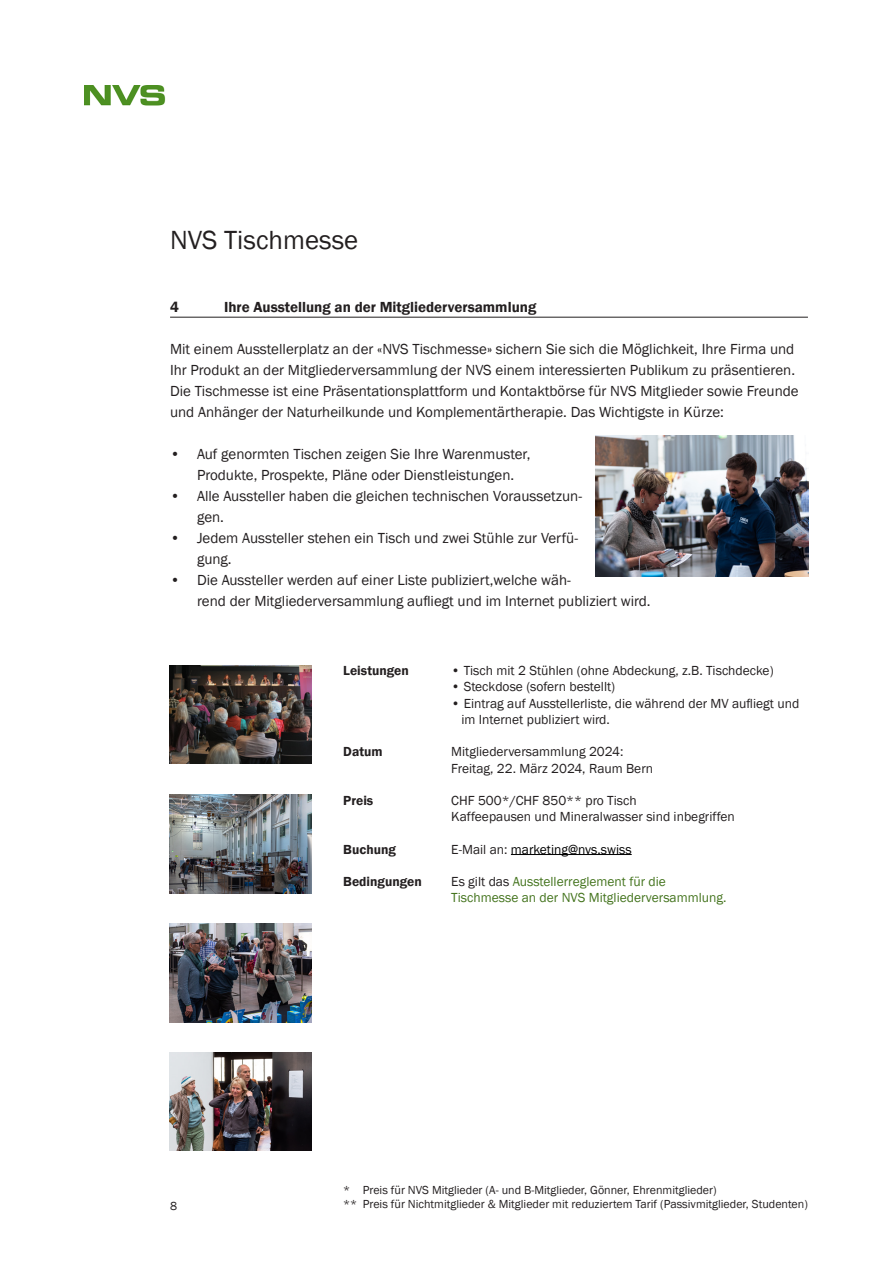
<style>
.page{position:relative;width:893px;height:1263px;background:#fff}
.page>*{position:absolute;margin:0;border:0;box-sizing:border-box;transform-origin:0 0}
.t1{font:27px "Franklin Gothic";color:#231f20}
.t2{font:15px/21px "Franklin Gothic";color:#231f20}
.t3{font:600 15px "Franklin Gothic";color:#231f20}
.t4{font:13.5px/16.2px "Franklin Gothic";color:#231f20}
.t5{font:13.5px/16.2px "Franklin Gothic";color:#44741e}
.t6{font:600 13.5px "Franklin Gothic";color:#231f20}
.t7{font:13.5px "Franklin Gothic";color:#000}
.t8{font:12px "Franklin Gothic";color:#231f20}
.s1{font-weight:600}
.s2{color:#231f20}
</style>
<div class="page">
<img style="left:84px;top:85px;width:82px;height:20px">
<hr style="left:170px;top:317px;width:638px;height:1px;background:#231f20">
<img style="left:596px;top:435px;width:212px;height:142px">
<hr style="left:511px;top:854px;width:57px;height:1px;background:#000">
<hr style="left:568px;top:854px;width:64px;height:1px;background:#000">
<img style="left:169px;top:666px;width:142px;height:98px">
<img style="left:169px;top:795px;width:142px;height:98px">
<img style="left:169px;top:924px;width:142px;height:98px">
<img style="left:169px;top:1053px;width:142px;height:98px">
<p class="t1" style="left:170px;top:223px;width:190px">NVS Tischmesse</p>
<p class="t3" style="left:170px;top:297px;width:10px">4</p>
<p class="t3" style="left:224px;top:297px;width:314px">Ihre Ausstellung an der Mitgliederversammlung</p>
<p class="t2" style="left:170px;top:338px;width:630px">Mit einem Ausstellerplatz an der «NVS Tischmesse» sichern Sie sich die Möglichkeit, Ihre Firma und Ihr Produkt an der Mitgliederversammlung der NVS einem interessierten Publikum zu präsentieren.<br>Die Tischmesse ist eine Präsentationsplattform und Kontaktbörse für NVS Mitglieder sowie Freunde und Anhänger der Naturheilkunde und Komplementärtherapie. Das Wichtigste in Kürze:</p>
<p class="t2" style="left:197px;top:443px;width:335px;text-indent:-27px">• Auf genormten Tischen zeigen Sie Ihre Warenmuster,<br>Produkte, Prospekte, Pläne oder Dienstleistungen.</p>
<p class="t2" style="left:170px;top:485px;width:414px">• Alle Aussteller haben die gleichen technischen Voraussetzun-</p>
<p class="t2" style="left:197px;top:506px;width:29px">gen.</p>
<p class="t2" style="left:170px;top:527px;width:410px">• Jedem Aussteller stehen ein Tisch und zwei Stühle zur Verfü-</p>
<p class="t2" style="left:197px;top:548px;width:36px">gung.</p>
<p class="t2" style="left:170px;top:569px;width:402px">• Die Aussteller werden auf einer Liste publiziert,welche wäh-</p>
<p class="t2" style="left:197px;top:590px;width:455px">rend der Mitgliederversammlung aufliegt und im Internet publiziert wird.</p>
<p class="t8" style="left:170px;top:1198px;width:9px">8</p>
<p class="t6" style="left:343px;top:662px;width:67px">Leistungen</p>
<p class="t4" style="left:451px;top:663px;width:324px"><span class="s1">•</span> Tisch mit 2 Stühlen (ohne Abdeckung, z.B. Tischdecke)</p>
<p class="t4" style="left:451px;top:679px;width:165px"><span class="s1">•</span> Steckdose (sofern bestellt)</p>
<p class="t4" style="left:461px;top:695px;width:339px;text-indent:-10px"><span class="s1">•</span> Eintrag auf Ausstellerliste, die während der MV aufliegt und im Internet publiziert wird.</p>
<p class="t6" style="left:343px;top:743px;width:41px">Datum</p>
<p class="t4" style="left:451px;top:744px;width:203px">Mitgliederversammlung 2024:<br>Freitag, 22. März 2024, Raum Bern</p>
<p class="t6" style="left:343px;top:792px;width:32px">Preis</p>
<p class="t4" style="left:451px;top:792px;width:187px">CHF 500*/CHF 850** pro Tisch</p>
<p class="t4" style="left:451px;top:809px;width:285px">Kaffeepausen und Mineralwasser sind inbegriffen</p>
<p class="t6" style="left:343px;top:841px;width:54px">Buchung</p>
<p class="t7" style="left:451px;top:841px;width:182px"><span class="s2">E-Mail an:</span> marketing@nvs.swiss</p>
<p class="t6" style="left:343px;top:873px;width:80px">Bedingungen</p>
<p class="t5" style="left:451px;top:873px;width:277px"><span class="s2">Es gilt das</span> Ausstellerreglement für die<br>Tischmesse an der NVS Mitgliederversammlung.</p>
<p class="t8" style="left:343px;top:1182px;width:375px">* Preis für NVS Mitglieder (A- und B-Mitglieder, Gönner, Ehrenmitglieder)</p>
<p class="t8" style="left:343px;top:1197px;width:466px">** Preis für Nichtmitglieder &amp; Mitglieder mit reduziertem Tarif (Passivmitglieder, Studenten)</p>
</div>
